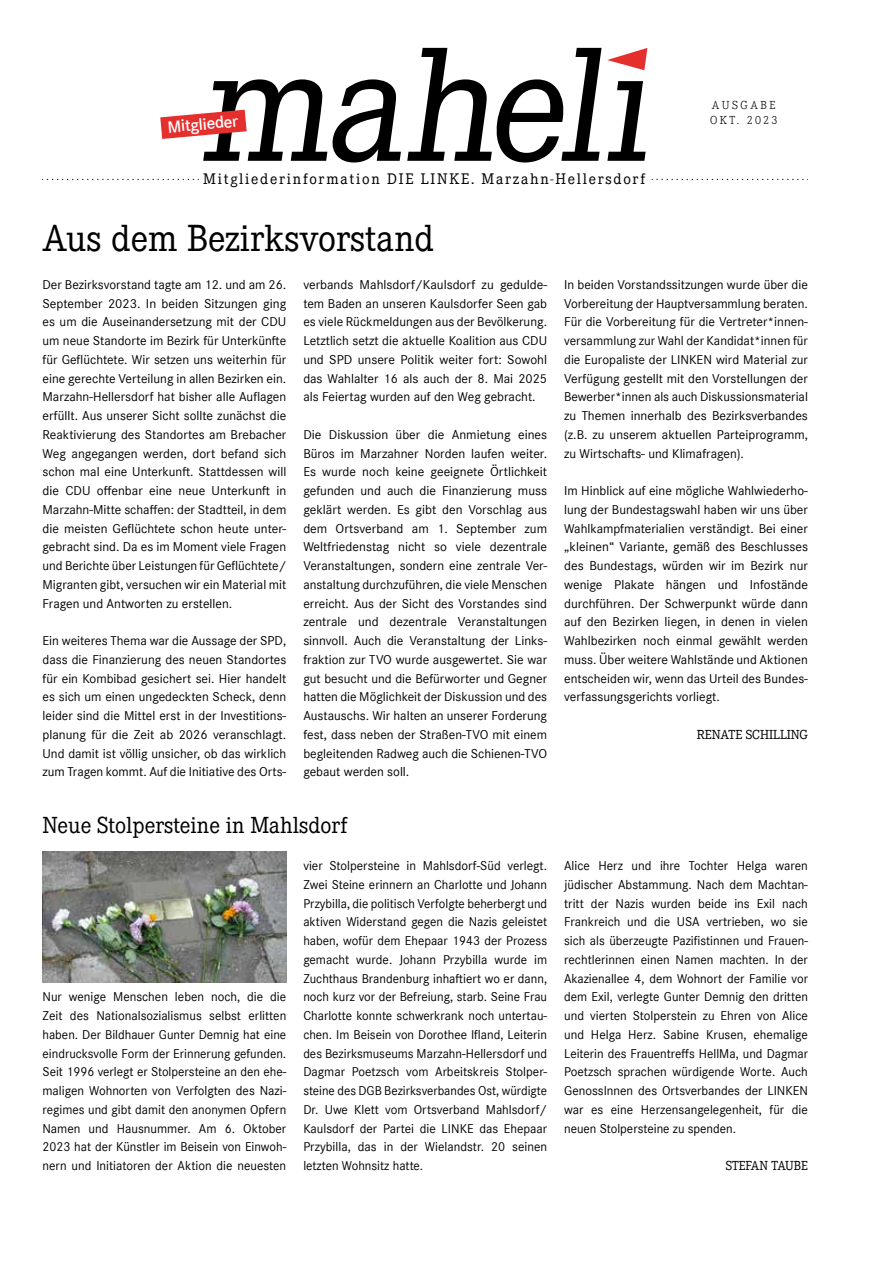
<style>
.page{position:relative;width:893px;height:1263px;background:#fff}
.page>*{position:absolute;margin:0;border:0;box-sizing:border-box;transform-origin:0 0}
.t1{font:39px "Corporate E";color:#000}
.t2{font:24px "Corporate E";color:#000}
.t3{font:600 17.4px "Corporate S Pro";color:#fff}
.t4{font:15.75px "Corporate E";letter-spacing:.11em;color:#000}
.t5{font:13.5px/18.8px "Corporate S Pro";color:#000;text-align:justify}
.t6{font:13.5px "Corporate E";color:#000}
.t7{font:300 12px/14.4px "Corporate E Pro";letter-spacing:.21em;color:#000}
</style>
<div class="page">
<img style="left:43px;top:851px;width:243px;height:132px">
<svg style="left:407px;top:48px;width:240px;height:114px"></svg>
<svg style="left:160px;top:79px;width:241px;height:83px"></svg>
<svg style="left:43px;top:179px;width:156px;height:1px"></svg>
<svg style="left:652px;top:179px;width:156px;height:1px"></svg>
<p class="t3" style="left:167px;top:114px;width:72px;rotate:-5deg">Mitglieder</p>
<p class="t4" style="left:203px;top:170px;width:444px">Mitgliederinformation DIE LINKE. Marzahn-Hellersdorf</p>
<h1 class="t1" style="left:43px;top:217px;width:393px">Aus dem Bezirksvorstand</h1>
<p class="t7" style="left:710px;top:98px;width:69px">AUSGABE<br>OKT. 2023</p>
<p class="t5" style="left:43px;top:274px;width:245px">Der Bezirksvorstand tagte am 12. und am 26.<br>September 2023. In beiden Sitzungen ging es um die Auseinandersetzung mit der CDU um neue Standorte im Bezirk für Unterkünfte für Geflüchtete. Wir setzen uns weiterhin für eine gerechte Verteilung in allen Bezirken ein.<br>Marzahn-Hellersdorf hat bisher alle Auflagen erfüllt. Aus unserer Sicht sollte zunächst die Reaktivierung des Standortes am Brebacher Weg angegangen werden, dort befand sich schon mal eine Unterkunft. Stattdessen will die CDU offenbar eine neue Unterkunft in Marzahn-Mitte schaffen: der Stadtteil, in dem die meisten Geflüchtete schon heute unter&shy;gebracht sind. Da es im Moment viele Fragen und Berichte über Leistungen für Geflüchtete/ Migranten gibt, versuchen wir ein Material mit Fragen und Antworten zu erstellen.</p>
<p class="t5" style="left:43px;top:630px;width:245px">Ein weiteres Thema war die Aussage der SPD, dass die Finanzierung des neuen Standortes für ein Kombibad gesichert sei. Hier handelt es sich um einen ungedeckten Scheck, denn leider sind die Mittel erst in der Investitions&shy;planung für die Zeit ab 2026 veranschlagt.<br>Und damit ist völlig unsicher, ob das wirklich zum Tragen kommt. Auf die Initiative des Orts-</p>
<p class="t5" style="left:303px;top:274px;width:245px">verbands Mahlsdorf/Kaulsdorf zu gedulde&shy;tem Baden an unseren Kaulsdorfer Seen gab es viele Rückmeldungen aus der Bevölkerung.<br>Letztlich setzt die aktuelle Koalition aus CDU und SPD unsere Politik weiter fort: Sowohl das Wahlalter 16 als auch der 8. Mai 2025 als Feiertag wurden auf den Weg gebracht.</p>
<p class="t5" style="left:303px;top:424px;width:245px">Die Diskussion über die Anmietung eines Büros im Marzahner Norden laufen weiter.<br>Es wurde noch keine geeignete Örtlichkeit gefunden und auch die Finanzierung muss geklärt werden. Es gibt den Vorschlag aus dem Ortsverband am 1. September zum Weltfriedenstag nicht so viele dezentrale Veranstaltungen, sondern eine zentrale Ver&shy;anstaltung durchzuführen, die viele Menschen erreicht. Aus der Sicht des Vorstandes sind zentrale und dezentrale Veranstaltungen sinnvoll. Auch die Veranstaltung der Links&shy;fraktion zur TVO wurde ausgewertet. Sie war gut besucht und die Befürworter und Gegner hatten die Möglichkeit der Diskussion und des Austauschs. Wir halten an unserer Forderung fest, dass neben der Straßen-TVO mit einem begleitenden Radweg auch die Schienen-TVO gebaut werden soll.</p>
<h2 class="t2" style="left:43px;top:812px;width:307px">Neue Stolpersteine in Mahlsdorf</h2>
<p class="t5" style="left:564px;top:274px;width:245px">In beiden Vorstandssitzungen wurde über die Vorbereitung der Hauptversammlung beraten.<br>Für die Vorbereitung für die Vertreter*innen&shy;versammlung zur Wahl der Kandidat*innen für die Europaliste der LINKEN wird Material zur Verfügung gestellt mit den Vorstellungen der Bewerber*innen als auch Diskussionsmaterial zu Themen innerhalb des Bezirksverbandes (z.B. zu unserem aktuellen Parteiprogramm, zu Wirtschafts- und Klimafragen).</p>
<p class="t5" style="left:564px;top:480px;width:245px">Im Hinblick auf eine mögliche Wahlwiederho&shy;lung der Bundestagswahl haben wir uns über Wahlkampfmaterialien verständigt. Bei einer „kleinen“ Variante, gemäß des Beschlusses des Bundestags, würden wir im Bezirk nur wenige Plakate hängen und Infostände durchführen. Der Schwerpunkt würde dann auf den Bezirken liegen, in denen in vielen Wahlbezirken noch einmal gewählt werden muss. Über weitere Wahlstände und Aktionen entscheiden wir, wenn das Urteil des Bundes&shy;verfassungsgerichts vorliegt.</p>
<p class="t6" style="left:697px;top:727px;width:113px">RENATE SCHILLING</p>
<p class="t5" style="left:43px;top:986px;width:245px">Nur wenige Menschen leben noch, die die Zeit des Nationalsozialismus selbst erlitten haben. Der Bildhauer Gunter Demnig hat eine eindrucksvolle Form der Erinnerung gefunden.<br>Seit 1996 verlegt er Stolpersteine an den ehe&shy;maligen Wohnorten von Verfolgten des Nazi&shy;regimes und gibt damit den anonymen Opfern Namen und Hausnummer. Am 6. Oktober 2023 hat der Künstler im Beisein von Einwoh&shy;nern und Initiatoren der Aktion die neuesten</p>
<p class="t5" style="left:303px;top:855px;width:245px">vier Stolpersteine in Mahlsdorf-Süd verlegt.<br>Zwei Steine erinnern an Charlotte und Johann Przybilla, die politisch Verfolgte beherbergt und aktiven Widerstand gegen die Nazis geleistet haben, wofür dem Ehepaar 1943 der Prozess gemacht wurde. Johann Przybilla wurde im Zuchthaus Brandenburg inhaftiert wo er dann, noch kurz vor der Befreiung, starb. Seine Frau Charlotte konnte schwerkrank noch untertau&shy;chen. Im Beisein von Dorothee Ifland, Leiterin des Bezirksmuseums Marzahn-Hellersdorf und Dagmar Poetzsch vom Arbeitskreis Stolper&shy;steine des DGB Bezirksverbandes Ost, würdigte Dr. Uwe Klett vom Ortsverband Mahlsdorf/ Kaulsdorf der Partei die LINKE das Ehepaar Przybilla, das in der Wielandstr. 20 seinen letzten Wohnsitz hatte.</p>
<p class="t5" style="left:564px;top:855px;width:245px">Alice Herz und ihre Tochter Helga waren jüdischer Abstammung. Nach dem Machtan&shy;tritt der Nazis wurden beide ins Exil nach Frankreich und die USA vertrieben, wo sie sich als überzeugte Pazifistinnen und Frauen&shy;rechtlerinnen einen Namen machten. In der Akazienallee 4, dem Wohnort der Familie vor dem Exil, verlegte Gunter Demnig den dritten und vierten Stolperstein zu Ehren von Alice und Helga Herz. Sabine Krusen, ehemalige Leiterin des Frauentreffs HellMa, und Dagmar Poetzsch sprachen würdigende Worte. Auch GenossInnen des Ortsverbandes der LINKEN war es eine Herzensangelegenheit, für die neuen Stolpersteine zu spenden.</p>
<p class="t6" style="left:726px;top:1158px;width:84px">STEFAN TAUBE</p>
</div>
